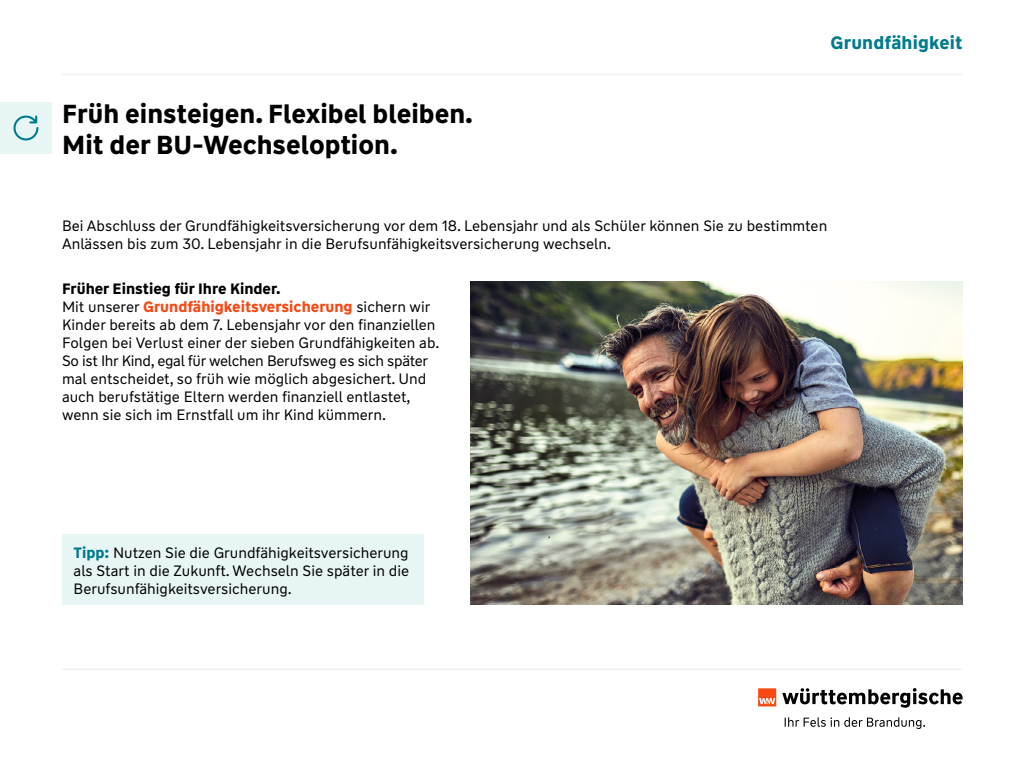
<style>
.page{position:relative;width:1024px;height:768px;background:#fff}
.page>*{position:absolute;margin:0;border:0;box-sizing:border-box;transform-origin:0 0}
.t1{font:700 26px "WW Type";color:#000}
.t2{font:700 18px "WW Type";letter-spacing:.01em;color:#007a8d}
._01_4_Einleitungstex{font:15px/18px "WW Type";color:#000}
._01_4_Einleitungstex-2{font:700 15px "WW Type";color:#000}
.s1{font-weight:700;color:#f84914}
.s2{font-weight:700;color:#007a8d}
</style>
<div class="page">
<svg style="left:785px;top:717px;width:140px;height:12px"></svg>
<svg style="left:782px;top:688px;width:181px;height:20px"></svg>
<svg style="left:758px;top:688px;width:18px;height:18px"></svg>
<hr style="left:62px;top:74px;width:900px;height:1px;background:#f0f0f0">
<hr style="left:62px;top:669px;width:900px;height:1px;background:#f0f0f0">
<img style="left:471px;top:281px;width:492px;height:324px">
<div style="left:0;top:102px;width:52px;height:52px;background:#e8f5f5"></div>
<div style="left:62px;top:535px;width:362px;height:70px;background:#e8f5f5"></div>
<svg style="left:13px;top:115px;width:25px;height:26px"></svg>
<p class="t1" style="left:62px;top:97px;width:412px">Früh einsteigen. Flexibel bleiben.</p>
<p class="t1" style="left:62px;top:128px;width:337px">Mit der BU-Wechseloption.</p>
<p class="t2" style="left:831px;top:30px;width:133px">Grundfähigkeit</p>
<p class="_01_4_Einleitungstex" style="left:62px;top:217px;width:767px">Bei Abschluss der Grundfähigkeitsversicherung vor dem 18. Lebensjahr und als Schüler können Sie zu bestimmten<br>Anlässen bis zum 30. Lebensjahr in die Berufsunfähigkeitsversicherung wechseln.</p>
<p class="_01_4_Einleitungstex-2" style="left:62px;top:279px;width:220px">Früher Einstieg für Ihre Kinder.</p>
<p class="_01_4_Einleitungstex" style="left:62px;top:298px;width:379px">Mit unserer <span class="s1">Grundfähigkeitsversicherung</span> sichern wir Kinder bereits ab dem 7. Lebensjahr vor den finanziellen Folgen bei Verlust einer der sieben Grundfähigkeiten ab.<br>So ist Ihr Kind, egal für welchen Berufsweg es sich später mal entscheidet, so früh wie möglich abgesichert. Und auch berufstätige Eltern werden finanziell entlastet, wenn sie sich im Ernstfall um ihr Kind kümmern.</p>
<p class="_01_4_Einleitungstex" style="left:74px;top:543px;width:337px;text-align:justify"><span class="s2">Tipp:</span> Nutzen Sie die Grundfähigkeitsversicherung als Start in die Zukunft. Wechseln Sie später in die Berufsunfähigkeitsversicherung.</p>
</div>
